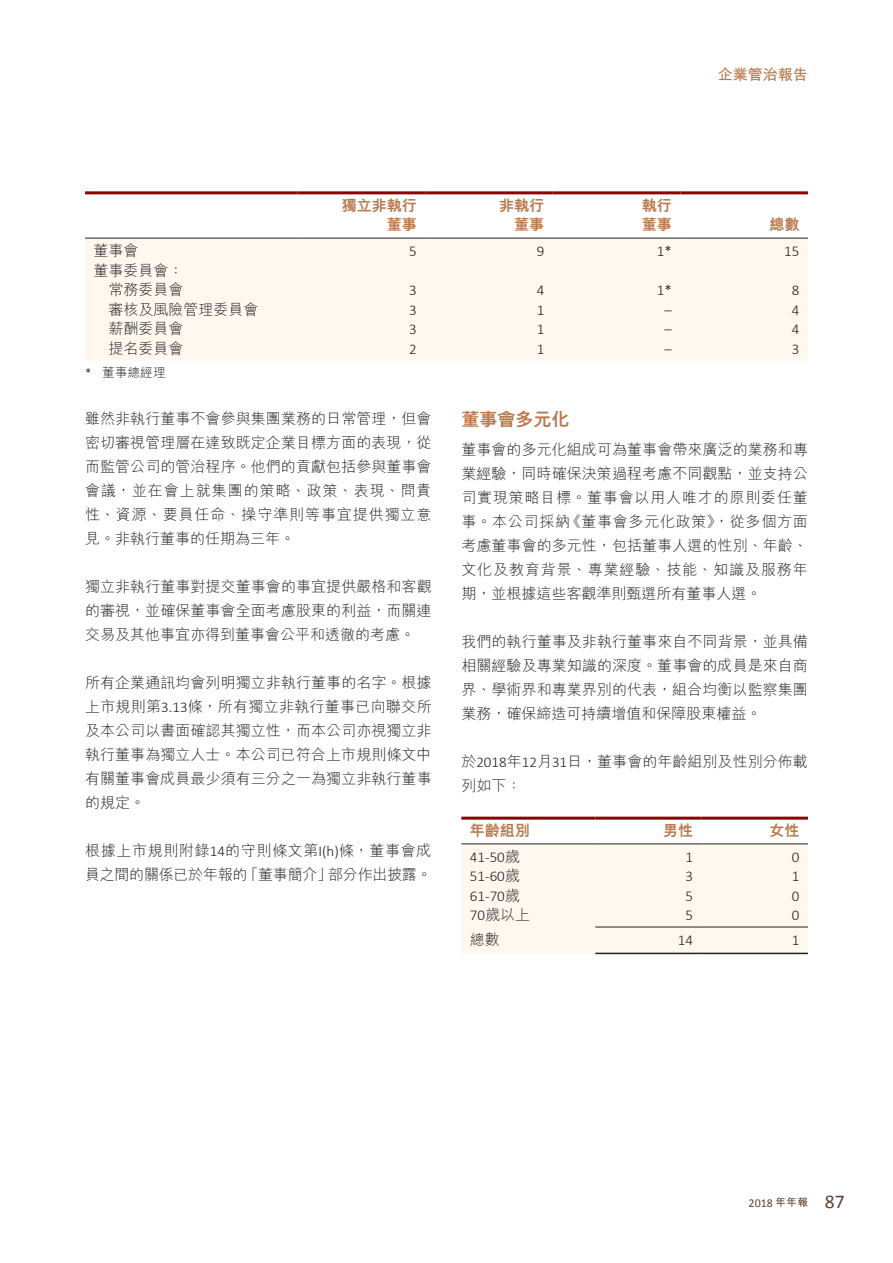
<style>
.page{position:relative;width:893px;height:1263px;background:#fff}
.page>*{position:absolute;margin:0;border:0;box-sizing:border-box;transform-origin:0 0}
.t1{font:800 18px "M Hei HK";color:#b9774b}
.t2{font:300 15px/24px "M Hei HK";letter-spacing:.005em;color:#231f20;text-align:justify}
.t3{font:300 15px "Calibri";color:#231f20}
.t4{font:300 15px/24px "M Hei HK";letter-spacing:-.015em;color:#231f20}
.t5{font:800 15px/19.5px "M Hei HK";color:#b9774b;text-align:right}
.t6{font:700 15px "M Hei HK";color:#b9774b}
.t7{font:300 12.75px "M Hei HK";color:#231f20}
.t8{font:12px "Calibri";color:#5f4231}
.s1{font-family:"Calibri"}
.s2{font-family:"M Hei HK"}
.s3{font-family:"M Hei HK";font-weight:700;font-size:10.5px}
.s4{font-size:19.5px}
</style>
<div class="page">
<div style="left:461px;top:844px;width:347px;height:110px;background:#fef8ef"></div>
<hr style="left:461px;top:817px;width:134px;height:3px;background:#8b0202">
<hr style="left:595px;top:817px;width:107px;height:3px;background:#8b0202">
<hr style="left:702px;top:817px;width:106px;height:3px;background:#8b0202">
<hr style="left:461px;top:843px;width:134px;height:1px;background:#231f20">
<hr style="left:595px;top:843px;width:107px;height:1px;background:#231f20">
<hr style="left:702px;top:843px;width:106px;height:1px;background:#231f20">
<hr style="left:595px;top:927px;width:107px;height:1px;background:#231f20">
<hr style="left:702px;top:927px;width:106px;height:1px;background:#231f20">
<hr style="left:595px;top:953px;width:107px;height:1px;background:#231f20">
<hr style="left:702px;top:953px;width:106px;height:1px;background:#231f20">
<div style="left:85px;top:239px;width:723px;height:121px;background:#fef8ef"></div>
<hr style="left:85px;top:191px;width:213px;height:3px;background:#8b0202">
<hr style="left:298px;top:191px;width:127px;height:3px;background:#8b0202">
<hr style="left:425px;top:191px;width:128px;height:3px;background:#8b0202">
<hr style="left:553px;top:191px;width:127px;height:3px;background:#8b0202">
<hr style="left:680px;top:191px;width:128px;height:3px;background:#8b0202">
<hr style="left:85px;top:238px;width:213px;height:1px;background:#231f20">
<hr style="left:298px;top:238px;width:127px;height:1px;background:#231f20">
<hr style="left:425px;top:238px;width:128px;height:1px;background:#231f20">
<hr style="left:553px;top:238px;width:127px;height:1px;background:#231f20">
<hr style="left:680px;top:238px;width:128px;height:1px;background:#231f20">
<p class="t5" style="left:342px;top:195px;width:76px">獨立非執行董事</p>
<p class="t5" style="left:499px;top:195px;width:46px">非執行董事</p>
<p class="t5" style="left:642px;top:195px;width:31px;text-align:left">執行董事</p>
<p class="t6" style="left:718px;top:63px;width:91px">企業管治報告</p>
<p class="t5" style="left:769px;top:215px;width:31px">總數</p>
<p class="t2" style="left:94px;top:238px;width:46px">董事會</p>
<p class="t3" style="left:409px;top:242px;width:9px">5</p>
<p class="t3" style="left:537px;top:242px;width:9px">9</p>
<p class="t3" style="left:657px;top:242px;width:17px">1*</p>
<p class="t3" style="left:784px;top:242px;width:17px">15</p>
<p class="t2" style="left:94px;top:260px;width:92px;line-height:19.5px;text-align:right">董事委員會：常務委員會</p>
<p class="t3" style="left:409px;top:281px;width:9px">3</p>
<p class="t3" style="left:537px;top:281px;width:9px">4</p>
<p class="t3" style="left:657px;top:281px;width:17px">1*</p>
<p class="t3" style="left:792px;top:281px;width:9px">8</p>
<p class="t2" style="left:109px;top:296px;width:151px">審核及風險管理委員會</p>
<p class="t3" style="left:409px;top:300px;width:9px">3</p>
<p class="t3" style="left:537px;top:300px;width:9px">1</p>
<p class="t3" style="left:664px;top:300px;width:9px">–</p>
<p class="t3" style="left:792px;top:300px;width:9px">4</p>
<p class="t2" style="left:109px;top:316px;width:76px">薪酬委員會</p>
<p class="t3" style="left:409px;top:320px;width:9px">3</p>
<p class="t3" style="left:537px;top:320px;width:9px">1</p>
<p class="t3" style="left:664px;top:320px;width:9px">–</p>
<p class="t3" style="left:792px;top:320px;width:9px">4</p>
<p class="t2" style="left:109px;top:335px;width:76px">提名委員會</p>
<p class="t3" style="left:409px;top:339px;width:9px">2</p>
<p class="t3" style="left:537px;top:339px;width:9px">1</p>
<p class="t3" style="left:664px;top:339px;width:9px">–</p>
<p class="t3" style="left:792px;top:339px;width:9px">3</p>
<p class="t7" style="left:85px;top:363px;width:82px"><span class="s1">*</span> 董事總經理</p>
<p class="t2" style="left:85px;top:406px;width:348px">雖然非執行董事不會參與集團業務的日常管理，但會密切審視管理層在達致既定企業目標方面的表現，從而監管公司的管治程序。他們的貢獻包括參與董事會會議，並在會上就集團的策略、政策、表現、問責性、資源、要員任命、操守準則等事宜提供獨立意見。非執行董事的任期為三年。</p>
<p class="t2" style="left:85px;top:574px;width:348px">獨立非執行董事對提交董事會的事宜提供嚴格和客觀的審視，並確保董事會全面考慮股東的利益，而關連交易及其他事宜亦得到董事會公平和透徹的考慮。</p>
<p class="t2" style="left:85px;top:670px;width:348px">所有企業通訊均會列明獨立非執行董事的名字。根據上市規則第<span class="s1">3.13</span>條，所有獨立非執行董事已向聯交所及本公司以書面確認其獨立性，而本公司亦視獨立非執行董事為獨立人士。本公司已符合上市規則條文中有關董事會成員最少須有三分之一為獨立非執行董事的規定。</p>
<p class="t4" style="left:85px;top:838px;width:348px">根據上市規則附錄<span class="s1">14</span>的守則條文第<span class="s1">I(h)</span>條，董事會成員之間的關係已於年報的「董事簡介」部分作出披露。</p>
<p class="t1" style="left:461px;top:411px;width:109px">董事會多元化</p>
<p class="t2" style="left:461px;top:437px;width:348px">董事會的多元化組成可為董事會帶來廣泛的業務和專業經驗，同時確保決策過程考慮不同觀點，並支持公司實現策略目標。董事會以用人唯才的原則委任董事。本公司採納《董事會多元化政策》，從多個方面考慮董事會的多元性，包括董事人選的性別、年齡、文化及教育背景、專業經驗、技能、知識及服務年期，並根據這些客觀準則甄選所有董事人選。</p>
<p class="t2" style="left:461px;top:629px;width:348px">我們的執行董事及非執行董事來自不同背景，並具備相關經驗及專業知識的深度。董事會的成員是來自商界、學術界和專業界別的代表，組合均衡以監察集團業務，確保締造可持續增值和保障股東權益。</p>
<p class="t2" style="left:461px;top:749px;width:348px">於<span class="s1">2018</span>年<span class="s1">12</span>月<span class="s1">31</span>日，董事會的年齡組別及性別分佈載列如下：</p>
<p class="t5" style="left:470px;top:820px;width:61px">年齡組別</p>
<p class="t5" style="left:663px;top:820px;width:31px">男性</p>
<p class="t5" style="left:769px;top:820px;width:31px">女性</p>
<p class="t3" style="left:470px;top:847px;width:52px">41-50<span class="s2">歲</span></p>
<p class="t3" style="left:685px;top:847px;width:9px">1</p>
<p class="t3" style="left:792px;top:847px;width:9px">0</p>
<p class="t3" style="left:470px;top:867px;width:52px">51-60<span class="s2">歲</span></p>
<p class="t3" style="left:685px;top:867px;width:9px">3</p>
<p class="t3" style="left:792px;top:867px;width:9px">1</p>
<p class="t3" style="left:470px;top:886px;width:52px">61-70<span class="s2">歲</span></p>
<p class="t3" style="left:686px;top:886px;width:9px">5</p>
<p class="t3" style="left:792px;top:886px;width:9px">0</p>
<p class="t2" style="left:470px;top:902px;width:62px"><span class="s1">70</span>歲以上</p>
<p class="t3" style="left:686px;top:906px;width:9px">5</p>
<p class="t3" style="left:792px;top:906px;width:9px">0</p>
<p class="t2" style="left:470px;top:927px;width:31px">總數</p>
<p class="t3" style="left:678px;top:931px;width:17px">14</p>
<p class="t3" style="left:792px;top:931px;width:9px">1</p>
<p class="t8" style="left:749px;top:1195px;width:98px">2018 <span class="s3">年年報</span> <span class="s4">87</span></p>
</div>
